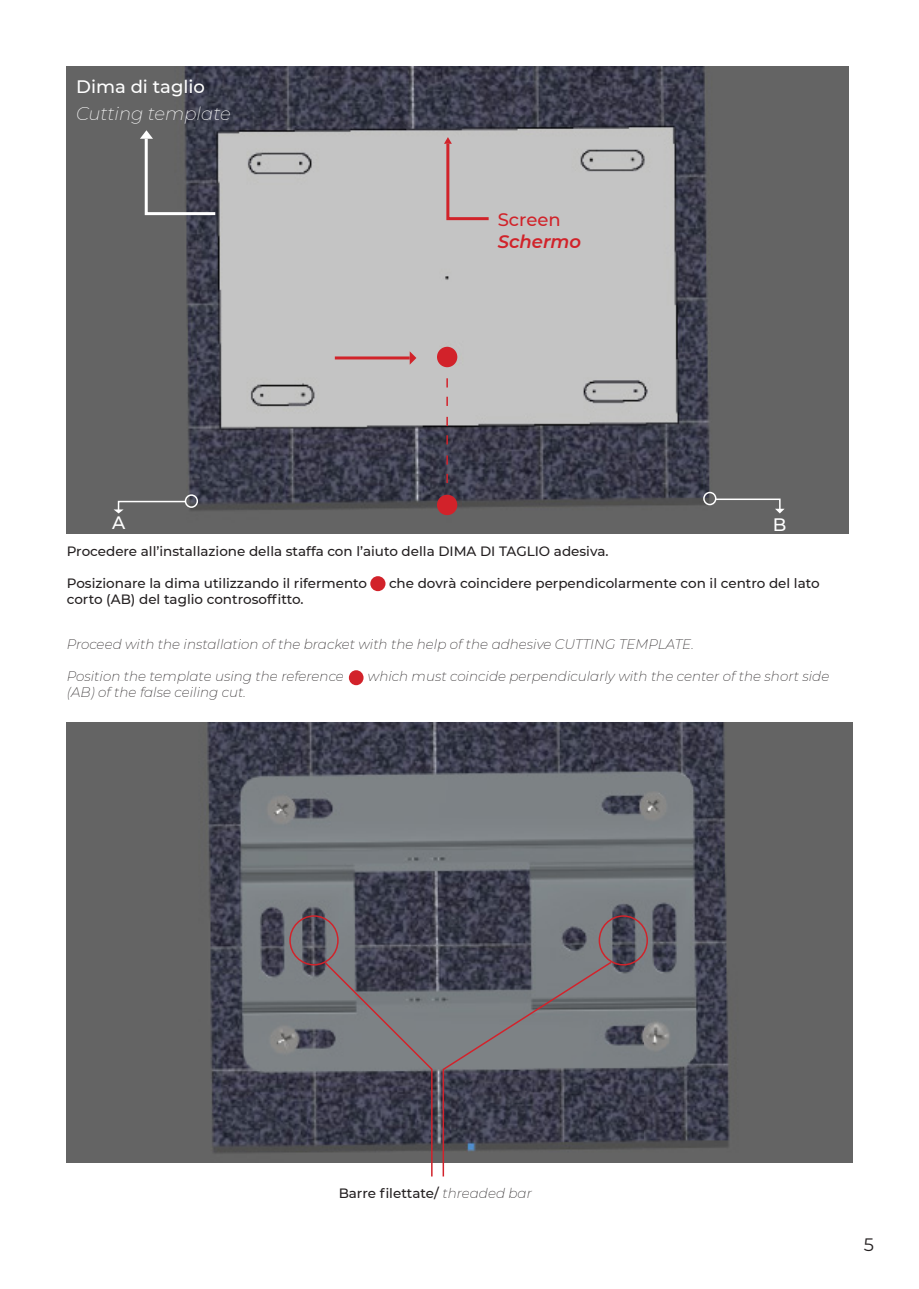
<style>
.page{position:relative;width:919px;height:1289px;background:#fff}
.page>*{position:absolute;margin:0;border:0;box-sizing:border-box;transform-origin:0 0}
.t1{font:italic 200 18px "Montserrat";color:#fff}
.t2{font:500 18px "Montserrat";color:#fff}
.t3{font:italic 600 18px "Montserrat";color:#d1232a}
.t4{font:500 18px "Montserrat";color:#d1232a}
.t5{font:18px "Montserrat";color:#231f20}
.t6{font:500 13.5px "Montserrat";color:#231f20}
.t7{font:italic 200 13.5px "Montserrat";color:#231f20}
.s1{font-weight:200;font-style:italic}
</style>
<div class="page">
<img style="left:67px;top:67px;width:781px;height:467px">
<img style="left:67px;top:722px;width:785px;height:440px">
<hr style="left:335px;top:356px;width:74px;height:3px;background:#d1232a">
<svg style="left:409px;top:351px;width:7px;height:13px"></svg>
<svg style="left:444px;top:137px;width:47px;height:85px;background:#c5b4b5"></svg>
<svg style="left:140px;top:130px;width:78px;height:87px;background:#5e5e64"></svg>
<svg style="left:713px;top:498px;width:71px;height:15px"></svg>
<svg style="left:114px;top:500px;width:73px;height:13px"></svg>
<div style="left:437px;top:347px;width:20px;height:20px;background:#d2222a;border-radius:50%"></div>
<div style="left:370px;top:576px;width:15px;height:15px;background:#d2222a;border-radius:50%"></div>
<div style="left:349px;top:670px;width:14px;height:15px;background:#d2222a;border-radius:50%"></div>
<div style="left:437px;top:494px;width:20px;height:21px;background:#d2222a;border-radius:50%"></div>
<div style="left:185px;top:494px;width:13px;height:14px;border:2px solid #fff;border-radius:50%"></div>
<div style="left:703px;top:492px;width:13px;height:13px;border:2px solid #fff;border-radius:50%"></div>
<div style="left:598px;top:915px;width:50px;height:50px;border:2px solid #d1232a;border-radius:50%"></div>
<div style="left:289px;top:915px;width:49px;height:50px;border:2px solid #d1232a;border-radius:50%"></div>
<svg style="left:446px;top:378px;width:2px;height:28px"></svg>
<svg style="left:446px;top:417px;width:2px;height:27px"></svg>
<svg style="left:446px;top:455px;width:2px;height:28px"></svg>
<svg style="left:323px;top:960px;width:110px;height:217px;background:#64656d"></svg>
<svg style="left:442px;top:960px;width:171px;height:217px;background:#68676f"></svg>
<h1 class="t2" style="left:76px;top:74px;width:130px">Dima di taglio</h1>
<h1 class="t1" style="left:76px;top:101px;width:156px">Cutting template</h1>
<h1 class="t4" style="left:497px;top:207px;width:64px">Screen</h1>
<h1 class="t3" style="left:497px;top:228px;width:85px">Schermo</h1>
<h1 class="t2" style="left:112px;top:510px;width:15px">A</h1>
<h1 class="t2" style="left:772px;top:512px;width:15px">B</h1>
<p class="t6" style="left:67px;top:541px;width:543px">Procedere all’installazione della staffa con l’aiuto della DIMA DI TAGLIO adesiva.</p>
<p class="t6" style="left:67px;top:574px;width:302px">Posizionare la dima utilizzando il rifermento</p>
<p class="t6" style="left:389px;top:574px;width:432px">che dovrà coincidere perpendicolarmente con il centro del lato</p>
<p class="t6" style="left:67px;top:590px;width:238px">corto (AB) del taglio controsoffitto.</p>
<p class="t7" style="left:67px;top:635px;width:628px">Proceed with the installation of the bracket with the help of the adhesive CUTTING TEMPLATE.</p>
<p class="t7" style="left:67px;top:667px;width:279px">Position the template using the reference</p>
<p class="t7" style="left:368px;top:667px;width:463px">which must coincide perpendicularly with the center of the short side</p>
<p class="t7" style="left:67px;top:683px;width:181px">(AB) of the false ceiling cut.</p>
<p class="t6" style="left:338px;top:1183px;width:195px">Barre filettate/ <span class="s1">threaded bar</span></p>
<h1 class="t5" style="left:863px;top:1231px;width:12px">5</h1>
</div>
